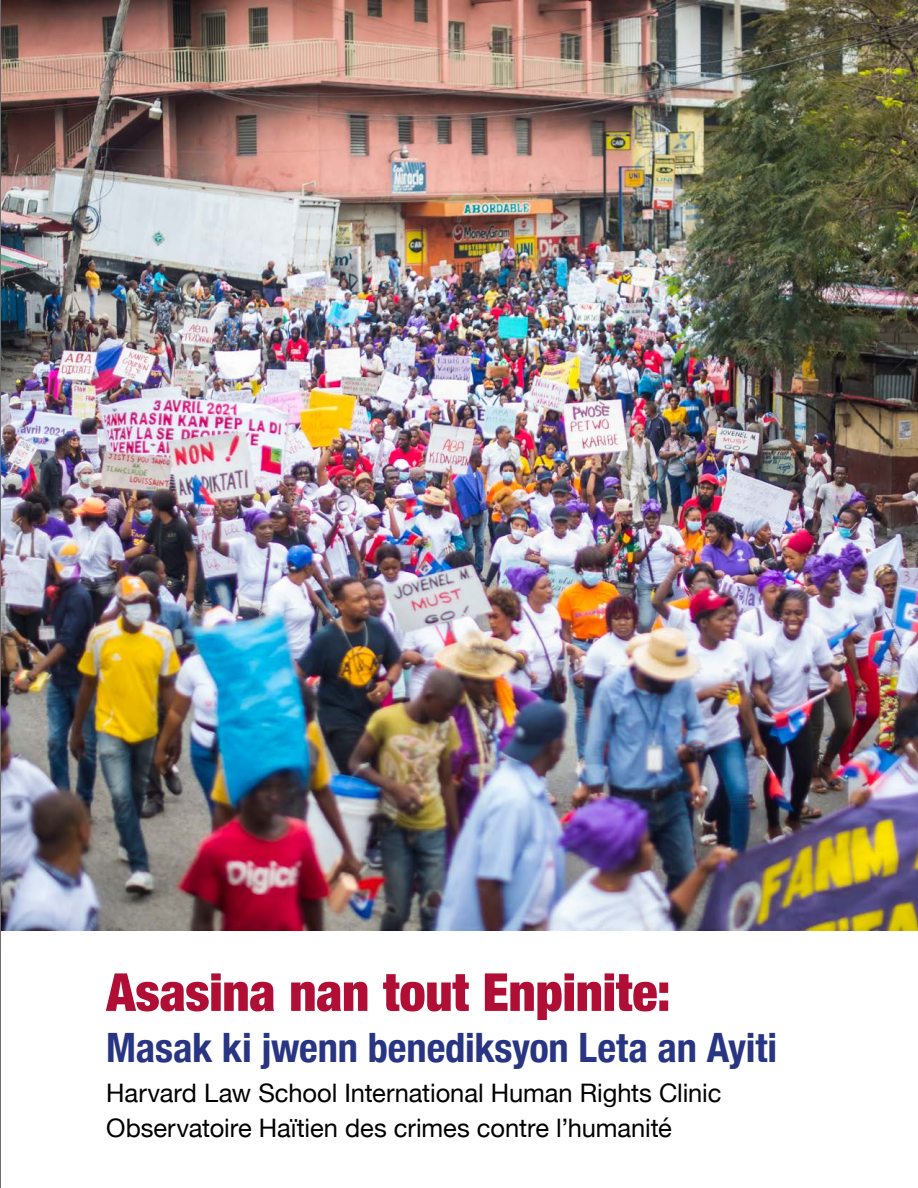
<style>
.page{position:relative;width:918px;height:1188px;background:#fff}
.page>*{position:absolute;margin:0;border:0;box-sizing:border-box;transform-origin:0 0}
.Body_copy{font:900 condensed 52.5px "Helvetica Neue";letter-spacing:-.005em;color:#b10e35}
.Body_copy-2{font:700 condensed 40.5px "Helvetica Neue";letter-spacing:-.005em;color:#283583}
.Body_copy-3{font:25.5px "Helvetica Neue";letter-spacing:-.005em;color:#000}
</style>
<div class="page">
<img style="left:1px;top:0;width:917px;height:931px">
<hr style="left:0;top:0;width:1px;height:1188px;background:#706f6f">
<p class="Body_copy" style="left:106px;top:949px;width:566px">Asasina nan tout Enpinite:</p>
<p class="Body_copy-2" style="left:106px;top:1014px;width:672px">Masak ki jwenn benediksyon Leta an Ayiti</p>
<p class="Body_copy-3" style="left:106px;top:1075px;width:617px">Harvard Law School International Human Rights Clinic</p>
<p class="Body_copy-3" style="left:106px;top:1109px;width:567px">Observatoire Haïtien des crimes contre l’humanité</p>
</div>
